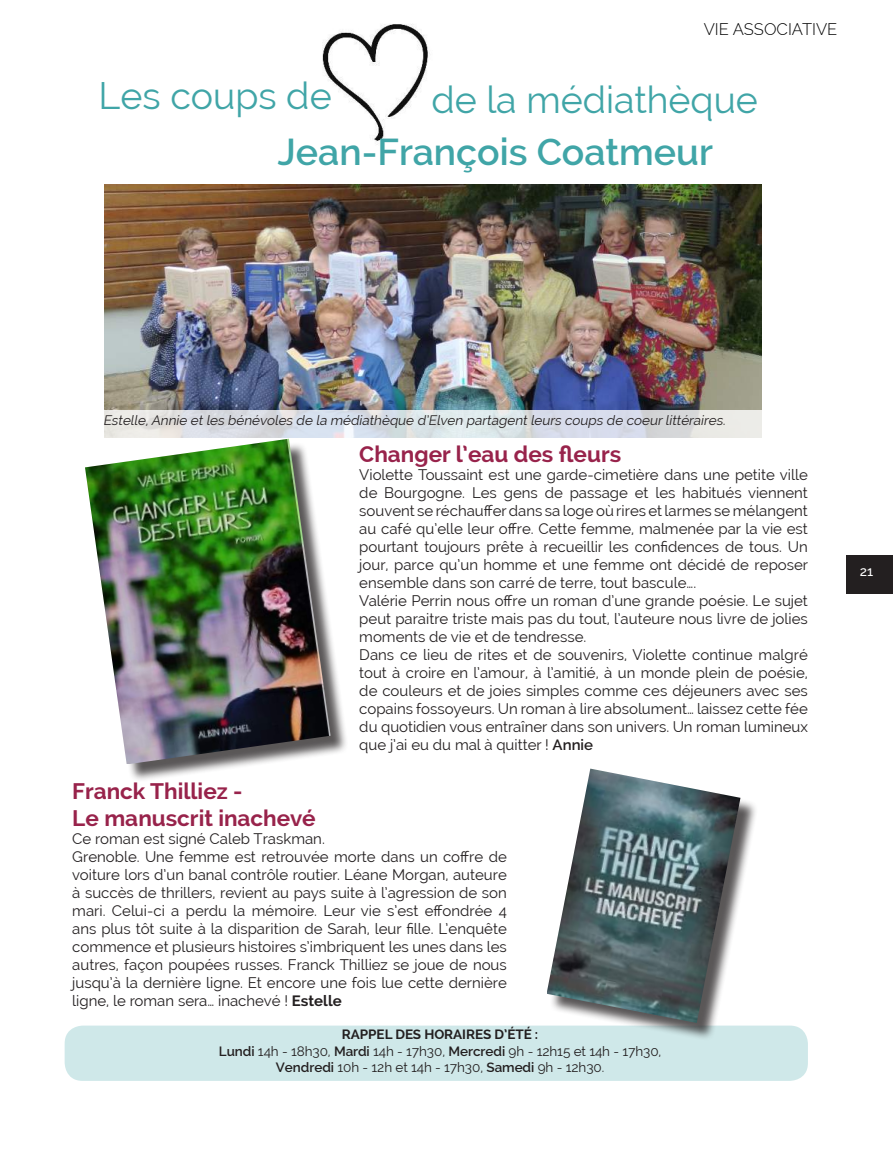
<style>
.page{position:relative;width:893px;height:1149px;background:#fff}
.page>*{position:absolute;margin:0;border:0;box-sizing:border-box;transform-origin:0 0}
.t1{font:37.5px "Raleway";color:#40a5a7}
.t2{font:600 37.5px "Raleway";color:#40a5a7}
.t3{font:700 22.5px/27px "Raleway";color:#98234b}
.t4{font:300 16.5px "Raleway";color:#000}
.t5{font:15px/18px "Raleway";color:#231f20}
.t6{font:13.5px/16.2px "Raleway";letter-spacing:-.005em;color:#231f20;text-align:center}
.t7{font:italic 13.5px "Raleway";color:#231f20}
.t8{font:500 13.5px "Raleway";color:#fff}
.s1{font-weight:600}
.s2{font-weight:700}
</style>
<div class="page">
<div style="left:65px;top:1025px;width:743px;height:55px;background:#cfe8e9;border-radius:18px"></div>
<img style="left:104px;top:184px;width:657px;height:226px">
<div style="left:846px;top:555px;width:47px;height:38px;background:#231f20"></div>
<img style="left:322px;top:24px;width:106px;height:121px">
<div style="left:88px;top:441px;width:261px;height:341px;background:#231f20;opacity:.75"></div>
<img style="left:85px;top:438px;width:246px;height:326px">
<div style="left:549px;top:771px;width:209px;height:269px;background:#231f20;opacity:.75"></div>
<img style="left:547px;top:768px;width:193px;height:254px">
<svg style="left:104px;top:410px;width:658px;height:28px;background:#dce0e5"></svg>
<p class="t4" style="left:704px;top:19px;width:135px">VIE ASSOCIATIVE</p>
<h1 class="t1" style="left:98px;top:74px;width:235px">Les coups de</h1>
<h1 class="t1" style="left:431px;top:78px;width:328px">de la médiathèque</h1>
<h1 class="t2" style="left:277px;top:130px;width:437px">Jean-François Coatmeur</h1>
<p class="t7" style="left:103px;top:413px;width:626px">Estelle,Annie etles bénévoles de la médiathèque d’Elven partagentleurs coups de coeurlittéraires.</p>
<h2 class="t3" style="left:359px;top:440px;width:263px">Changer l’eau des fleurs</h2>
<p class="t5" style="left:359px;top:465px;width:450px">Violette Toussaint est une garde-cimetière dans une petite ville de Bourgogne. Les gens de passage et les habitués viennent souvent se réchauffer dans sa loge où rires et larmes se mélangent au café qu’elle leur offre. Cette femme, malmenée par la vie est pourtant toujours prête à recueillir les confidences de tous. Un jour, parce qu’un homme et une femme ont décidé de reposer ensemble dans son carré de terre, tout bascule….<br>Valérie Perrin nous offre un roman d’une grande poésie. Le sujet peut paraitre triste mais pas du tout, l’auteure nous livre de jolies moments de vie et de tendresse.<br>Dans ce lieu de rites et de souvenirs, Violette continue malgré tout à croire en l’amour, à l’amitié, à un monde plein de poésie, de couleurs et de joies simples comme ces déjeuners avec ses copains fossoyeurs. Un roman à lire absolument… laissez cette fée du quotidien vous entraîner dans son univers. Un roman lumineux que j’ai eu du mal à quitter ! <span class="s1">Annie</span></p>
<h2 class="t3" style="left:72px;top:777px;width:245px">Franck Thilliez -<br>Le manuscrit inachevé</h2>
<p class="t5" style="left:72px;top:829px;width:436px">Ce roman est signé Caleb Traskman.<br>Grenoble. Une femme est retrouvée morte dans un coffre de voiture lors d’un banal contrôle routier. Léane Morgan, auteure à succès de thrillers, revient au pays suite à l’agression de son mari. Celui-ci a perdu la mémoire. Leur vie s’est effondrée 4 ans plus tôt suite à la disparition de Sarah, leur fille. L’enquête commence et plusieurs histoires s’imbriquent les unes dans les autres, façon poupées russes. Franck Thilliez se joue de nous jusqu’à la dernière ligne. Et encore une fois lue cette dernière ligne, le roman sera… inachevé ! <span class="s2">Estelle</span></p>
<p class="t6" style="left:219px;top:1026px;width:444px"><span class="s2">RAPPEL DES HORAIRES D’ÉTÉ :<br></span><span class="s1">Lundi</span> 14h - 18h30, <span class="s1">Mardi</span> 14h - 17h30, <span class="s1">Mercredi</span> 9h - 12h15 et 14h - 17h30,<br><span class="s1">Vendredi</span> 10h - 12h et 14h - 17h30, <span class="s1">Samedi</span> 9h - 12h30.</p>
<p class="t8" style="left:860px;top:563px;width:15px">21</p>
</div>
